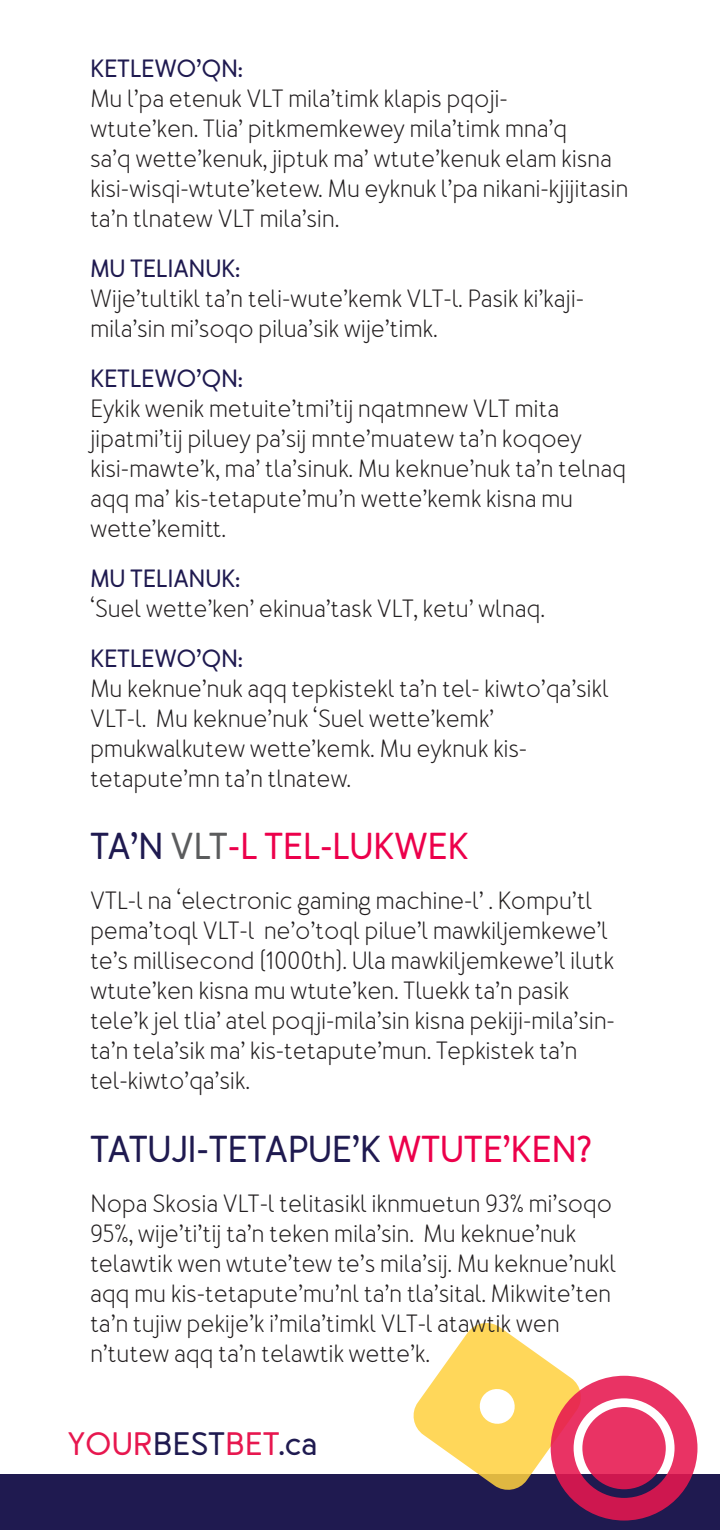
<style>
.page{position:relative;width:720px;height:1530px;background:#fff}
.page>*{position:absolute;margin:0;border:0;box-sizing:border-box;transform-origin:0 0}
.Head2{font:700 37.5px "Merlo Round";letter-spacing:-.01em;color:#1f1a50}
.Head2-2{font:700 37.5px "Merlo Round";letter-spacing:-.01em;color:#ec004b}
.t1{font:700 32.5px "Merlo Round";color:#e7174f}
.BODY{font:25px/30px "Merlo Round";letter-spacing:-.01em;color:#231f20}
.BODY-2{font:700 25px "Merlo Round";letter-spacing:-.01em;color:#1f1a50}
.s1{color:#1f1a50}
.s2{color:#5b5c5d}
.s3{color:#ec004b}
</style>
<div class="page">
<div style="left:0;top:1475px;width:720px;height:55px;background:#1f1a50"></div>
<svg style="left:410px;top:1323px;width:288px;height:198px"></svg>
<p class="BODY-2" style="left:90px;top:53px;width:154px">KETLEWO’QN:</p>
<p class="BODY" style="left:90px;top:84px;width:540px">Mu l’pa etenuk VLT mila’timk klapis pqoji-<br>wtute’ken. Tlia’ pitkmemkewey mila’timk mna’q<br>sa’q wette’kenuk, jiptuk ma’ wtute’kenuk elam kisna kisi-wisqi-wtute’ketew. Mu eyknuk l’pa nikani-kjijitasin ta’n tlnatew VLT mila’sin.</p>
<p class="BODY-2" style="left:90px;top:253px;width:151px">MU TELIANUK:</p>
<p class="BODY" style="left:90px;top:284px;width:496px">Wije’tultikl ta’n teli-wute’kemk VLT-l. Pasik ki’kaji&shy;mila’sin mi’soqo pilua’sik wije’timk.</p>
<p class="BODY-2" style="left:90px;top:363px;width:154px">KETLEWO’QN:</p>
<p class="BODY" style="left:90px;top:394px;width:538px">Eykik wenik metuite’tmi’tij nqatmnew VLT mita jipatmi’tij piluey pa’sij mnte’muatew ta’n koqoey kisi-mawte’k, ma’ tla’sinuk. Mu keknue’nuk ta’n telnaq aqq ma’ kis-tetapute’mu’n wette’kemk kisna mu wette’kemitt.</p>
<p class="BODY-2" style="left:90px;top:563px;width:151px">MU TELIANUK:</p>
<p class="BODY" style="left:90px;top:594px;width:457px">‘Suel wette’ken’ ekinua’task VLT, ketu’ wlnaq.</p>
<p class="BODY-2" style="left:90px;top:643px;width:154px">KETLEWO’QN:</p>
<p class="BODY" style="left:90px;top:674px;width:520px">Mu keknue’nuk aqq tepkistekl ta’n tel- kiwto’qa’sikl VLT-l. Mu keknue’nuk ‘Suel wette’kemk’ pmukwalkutew wette’kemk. Mu eyknuk kis&shy;tetapute’mn ta’n tlnatew.</p>
<p class="Head2-2" style="left:90px;top:824px;width:380px"><span class="s1">TA’N</span> <span class="s2">VLT</span>-L TEL-LUKWEK</p>
<p class="BODY" style="left:90px;top:887px;width:527px">VTL-l na ‘electronic gaming machine-l’ . Kompu’tl pema’toql VLT-l ne’o’toql pilue’l mawkiljemkewe’l te’s millisecond (1000th). Ula mawkiljemkewe’l ilutk wtute’ken kisna mu wtute’ken. Tluekk ta’n pasik tele’k jel tlia’ atel poqji-mila’sin kisna pekiji-mila’sin&shy;ta’n tela’sik ma’ kis-tetapute’mun. Tepkistek ta’n tel-kiwto’qa’sik.</p>
<p class="Head2" style="left:90px;top:1126px;width:504px">TATUJI-TETAPUE’K <span class="s3">WTUTE’KEN?</span></p>
<p class="BODY" style="left:90px;top:1189px;width:528px">Nopa Skosia VLT-l telitasikl iknmuetun 93% mi’soqo 95%, wije’ti’tij ta’n teken mila’sin. Mu keknue’nuk telawtik wen wtute’tew te’s mila’sij. Mu keknue’nukl aqq mu kis-tetapute’mu’nl ta’n tla’sital. Mikwite’ten ta’n tujiw pekije’k i’mila’timkl VLT-l atawtik wen n’tutew aqq ta’n telawtik wette’k.</p>
<p class="t1" style="left:68px;top:1424px;width:251px">YOUR<span class="s1">BEST</span>BET<span class="s1">.ca</span></p>
</div>
